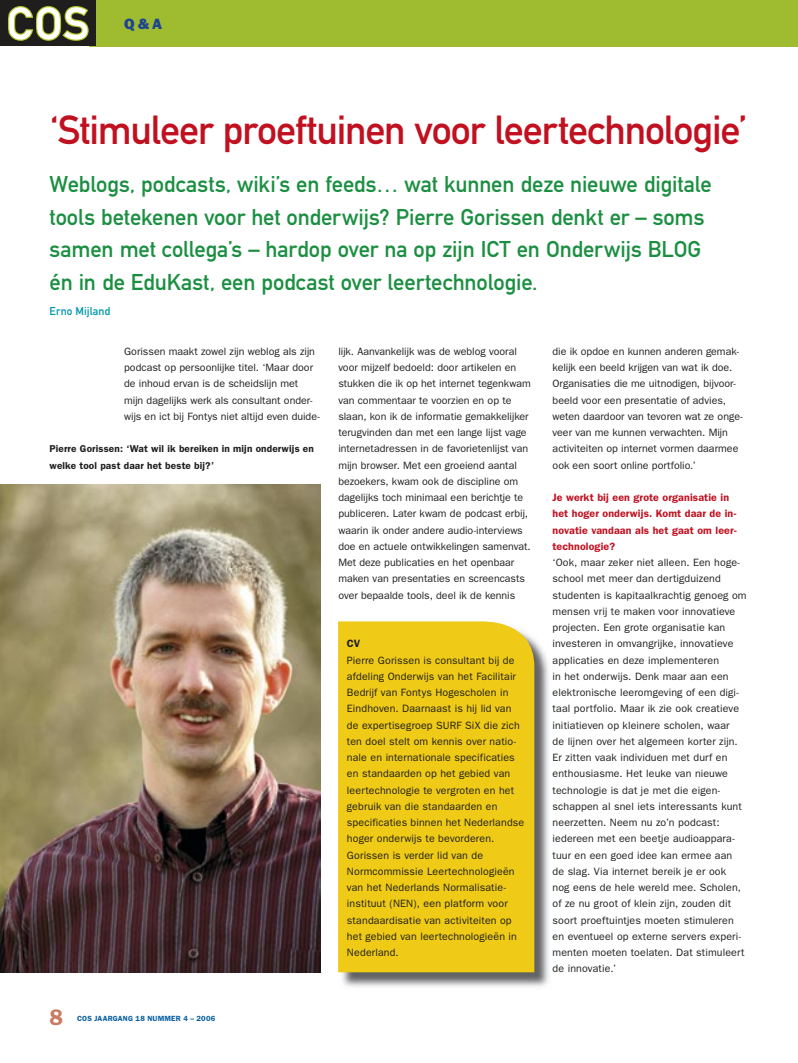
<style>
.page{position:relative;width:798px;height:1063px;background:#fff}
.page>*{position:absolute;margin:0;border:0;box-sizing:border-box;transform-origin:0 0}
.t1{font:40px "DIN Mittelschrift";letter-spacing:-.03em;color:#c11120}
.t2{font:22.5px/32.5px "DIN Mittelschrift";letter-spacing:-.005em;color:#1b8f41}
.t3{font:600 22.5px "Franklin Gothic";color:#c87c62}
.t4{font:800 15px "Franklin Gothic";color:#1f458f}
.t5{font:11.25px "DIN Mittelschrift";letter-spacing:.005em;color:#0098ac}
.t6{font:10.62px/16.2px "Franklin Gothic";letter-spacing:.005em;color:#1f1e1d}
.t7{font:600 10.62px/16.2px "Franklin Gothic";letter-spacing:.01em;color:#c11120}
.t8{font:600 10.62px "Franklin Gothic";color:#1f1e1d}
.t9{font:600 10px/16.2px "Franklin Gothic";letter-spacing:.015em;color:#1f1e1d}
.t10{font:600 7.5px "Franklin Gothic";letter-spacing:.025em;color:#045da2}
</style>
<div class="page">
<div style="left:89px;top:0;width:708px;height:46px;background:#9fbc31"></div>
<div style="left:0;top:0;width:95px;height:46px;background:#1f1e1d"></div>
<svg style="left:8px;top:6px;width:81px;height:35px"></svg>
<img style="left:338px;top:640px;width:211px;height:347px">
<div style="left:338px;top:621px;width:196px;height:351px;background:#efca16"></div>
<img style="left:0;top:485px;width:320px;height:487px">
<h3 class="t4" style="left:124px;top:15px;width:39px">Q&amp;A</h3>
<h1 class="t1" style="left:50px;top:106px;width:699px">‘Stimuleer proeftuinen voor leertechnologie’</h1>
<p class="t2" style="left:50px;top:168px;width:663px">Weblogs, podcasts, wiki’s en feeds… wat kunnen deze nieuwe digitale tools betekenen voor het onderwijs? Pierre Gorissen denkt er – soms samen met collega’s – hardop over na op zijn ICT en Onderwijs BLOG én in de EduKast, een podcast over leertechnologie.</p>
<p class="t5" style="left:50px;top:304px;width:62px">Erno Mijland</p>
<p class="t6" style="left:124px;top:343px;width:197px">Gorissen maakt zowel zijn weblog als zijn podcast op persoonlijke titel. ‘Maar door de inhoud ervan is de scheidslijn met mijn dagelijks werk als consultant onder&shy;wijs en ict bij Fontys niet altijd even duide-</p>
<p class="t6" style="left:338px;top:343px;width:194px">lijk. Aanvankelijk was de weblog vooral voor mijzelf bedoeld: door artikelen en stukken die ik op het internet tegenkwam van commentaar te voorzien en op te slaan, kon ik de informatie gemakkelijker terugvinden dan met een lange lijst vage internetadressen in de favorietenlijst van mijn browser. Met een groeiend aantal bezoekers, kwam ook de discipline om dagelijks toch minimaal een berichtje te publiceren. Later kwam de podcast erbij, waarin ik onder andere audio-interviews doe en actuele ontwikkelingen samenvat.<br>Met deze publicaties en het openbaar maken van presentaties en screencasts over bepaalde tools, deel ik de kennis</p>
<p class="t6" style="left:552px;top:343px;width:192px">die ik opdoe en kunnen anderen gemak&shy;kelijk een beeld krijgen van wat ik doe.<br>Organisaties die me uitnodigen, bijvoor&shy;beeld voor een presentatie of advies, weten daardoor van tevoren wat ze onge&shy;veer van me kunnen verwachten. Mijn activiteiten op internet vormen daarmee ook een soort online portfolio.’</p>
<p class="t9" style="left:50px;top:441px;width:266px">Pierre Gorissen: ‘Wat wil ik bereiken in mijn onderwijs en welke tool past daar het beste bij?’</p>
<p class="t7" style="left:552px;top:489px;width:185px">Je werkt bij een grote organisatie in het hoger onderwijs. Komt daar de in&shy;novatie vandaan als het gaat om leer&shy;technologie?</p>
<p class="t6" style="left:552px;top:554px;width:195px">‘Ook, maar zeker niet alleen. Een hoge&shy;school met meer dan dertigduizend studenten is kapitaalkrachtig genoeg om mensen vrij te maken voor innovatieve projecten. Een grote organisatie kan investeren in omvangrijke, innovatieve applicaties en deze implementeren<br>in het onderwijs. Denk maar aan een elektronische leeromgeving of een digi&shy;taal portfolio. Maar ik zie ook creatieve initiatieven op kleinere scholen, waar<br>de lijnen over het algemeen korter zijn.<br>Er zitten vaak individuen met durf en enthousiasme. Het leuke van nieuwe technologie is dat je met die eigen&shy;schappen al snel iets interessants kunt neerzetten. Neem nu zo’n podcast: iedereen met een beetje audioappara&shy;tuur en een goed idee kan ermee aan<br>de slag. Via internet bereik je er ook<br>nog eens de hele wereld mee. Scholen, of ze nu groot of klein zijn, zouden dit soort proeftuintjes moeten stimuleren en eventueel op externe servers experi&shy;menten moeten toelaten. Dat stimuleert de innovatie.’</p>
<p class="t8" style="left:347px;top:637px;width:15px">CV</p>
<p class="t6" style="left:347px;top:652px;width:179px">Pierre Gorissen is consultant bij de afdeling Onderwijs van het Facilitair Bedrijf van Fontys Hogescholen in Eindhoven. Daarnaast is hij lid van de expertisegroep SURF SiX die zich ten doel stelt om kennis over natio&shy;nale en internationale specificaties en standaarden op het gebied van leertechnologie te vergroten en het gebruik van die standaarden en specificaties binnen het Nederlandse hoger onderwijs te bevorderen.<br>Gorissen is verder lid van de Normcommissie Leertechnologieën van het Nederlands Normalisatie&shy;instituut (NEN), een platform voor standaardisatie van activiteiten op het gebied van leertechnologieën in Nederland.</p>
<h2 class="t3" style="left:50px;top:1004px;width:15px">8</h2>
<p class="t10" style="left:77px;top:1014px;width:139px">COS JAARGANG 18 NUMMER 4 – 2006</p>
</div>
